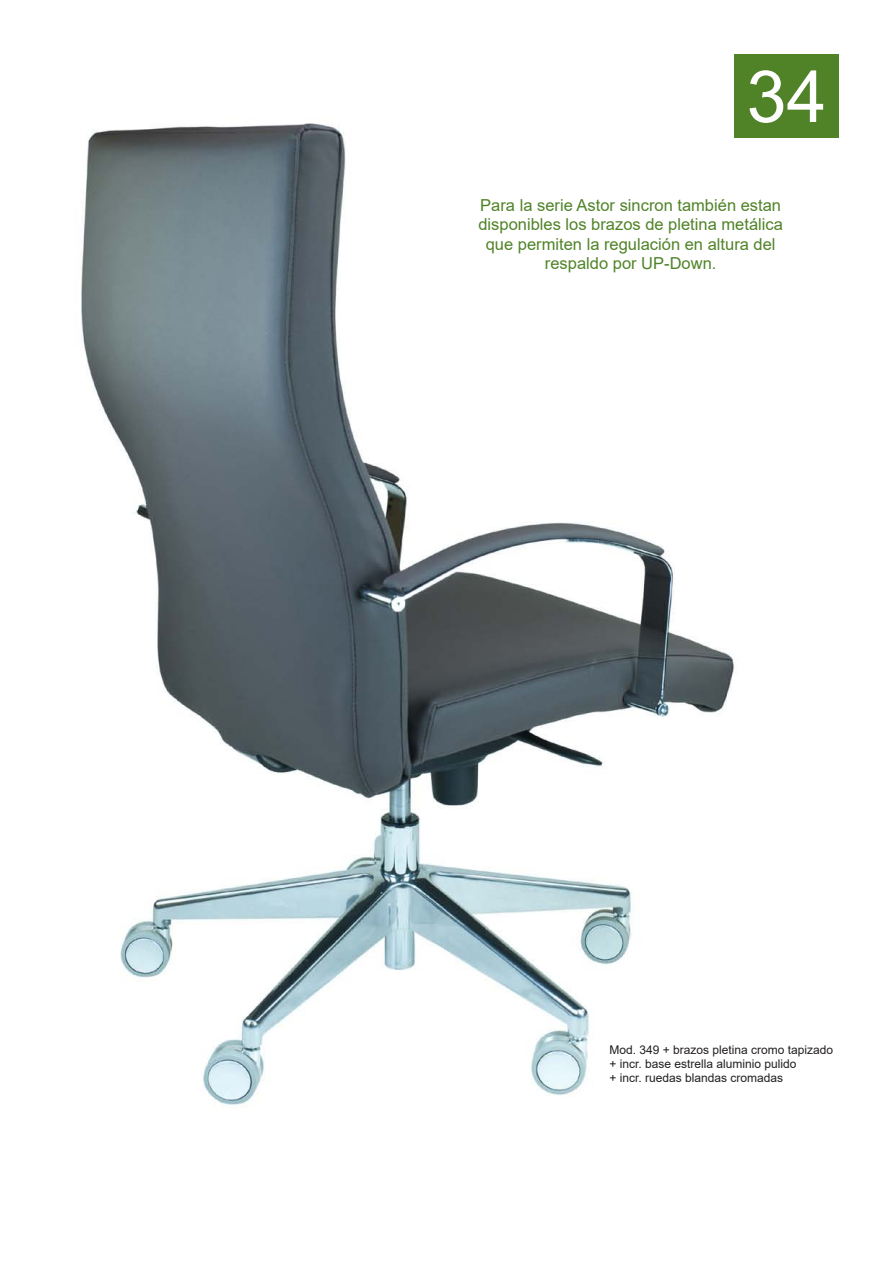
<style>
.page{position:relative;width:893px;height:1263px;background:#fff}
.page>*{position:absolute;margin:0;border:0;box-sizing:border-box;transform-origin:0 0}
.t1{font:72px "Arial";color:#fff}
.t2{font:16.5px/19.5px "Arial";color:#508328;text-align:center}
.t3{font:12px/14.4px "Arial";color:#231f20}
</style>
<div class="page">
<img style="left:81px;top:123px;width:654px;height:983px">
<div style="left:734px;top:54px;width:105px;height:84px;background:#508328"></div>
<p class="t1" style="left:746px;top:47px;width:82px">34</p>
<p class="t2" style="left:478px;top:195px;width:306px">Para la serie Astor sincron también estan disponibles los brazos de pletina metálica que permiten la regulación en altura del respaldo por UP-Down.</p>
<p class="t3" style="left:609px;top:1042px;width:225px">Mod. 349 + brazos pletina cromo tapizado + incr. base estrella aluminio pulido<br>+ incr. ruedas blandas cromadas</p>
</div>
